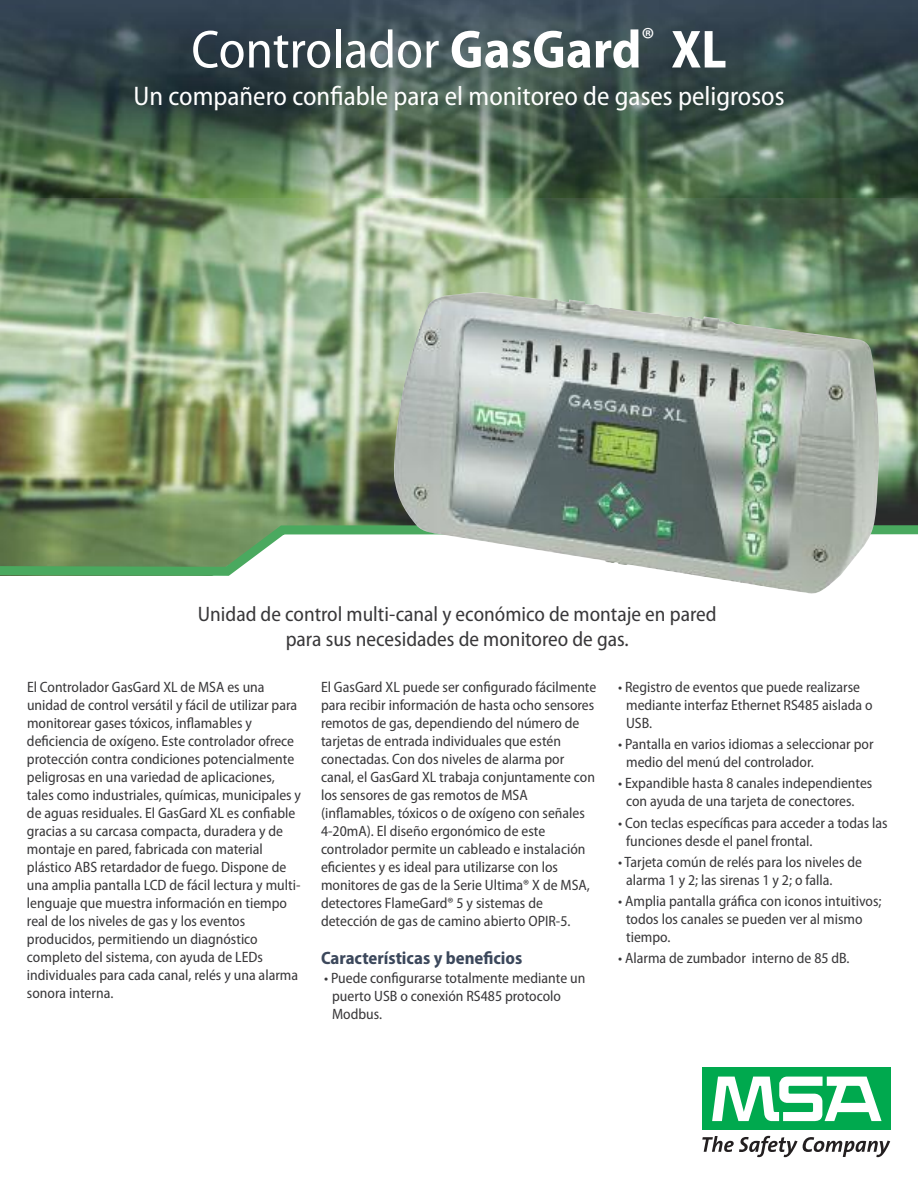
<style>
.page{position:relative;width:918px;height:1188px;background:#fff}
.page>*{position:absolute;margin:0;border:0;box-sizing:border-box;transform-origin:0 0}
.t1{font:semi-condensed 54px "Myriad Pro";color:#fff}
.t2{font:semi-condensed 27px "Myriad Pro";color:#fff}
.t3{font:semi-condensed 21px/25.2px "Myriad Pro";color:#39383a;text-align:center}
.t4{font:700 semi-condensed 18px "Myriad Pro";color:#3c485c}
.t5{font:semi-condensed 15px/18px "Myriad Pro";color:#39383a}
.s1{font-weight:700}
</style>
<div class="page">
<img style="left:0;top:198px;width:918px;height:323px">
<img style="left:0;top:0;width:918px;height:198px">
<div style="left:703px;top:1067px;width:188px;height:63px;background:#00a94e"></div>
<svg style="left:712px;top:1077px;width:170px;height:44px"></svg>
<svg style="left:702px;top:1136px;width:188px;height:21px"></svg>
<svg style="left:0;top:521px;width:918px;height:55px"></svg>
<img style="left:394px;top:292px;width:485px;height:302px">
<h1 class="t1" style="left:191px;top:30px;width:537px">Controlador <span class="s1">GasGard</span><sup>®</sup> <span class="s1">XL</span></h1>
<h2 class="t2" style="left:134px;top:86px;width:652px">Un compañero confiable para el monitoreo de gases peligrosos</h2>
<h3 class="t3" style="left:198px;top:603px;width:520px">Unidad de control multi-canal y económico de montaje en pared para sus necesidades de monitoreo de gas.</h3>
<p class="t5" style="left:27px;top:679px;width:276px">El Controlador GasGard XL de MSA es una unidad de control versátil y fácil de utilizar para monitorear gases tóxicos, inflamables y deficiencia de oxígeno. Este controlador ofrece protección contra condiciones potencialmente peligrosas en una variedad de aplicaciones, tales como industriales, químicas, municipales y de aguas residuales. El GasGard XL es confiable gracias a su carcasa compacta, duradera y de montaje en pared, fabricada con material plástico ABS retardador de fuego. Dispone de una amplia pantalla LCD de fácil lectura y multi&shy;lenguaje que muestra información en tiempo real de los niveles de gas y los eventos producidos, permitiendo un diagnóstico completo del sistema, con ayuda de LEDs individuales para cada canal, relés y una alarma sonora interna.</p>
<p class="t5" style="left:321px;top:679px;width:277px">El GasGard XL puede ser configurado fácilmente para recibir información de hasta ocho sensores remotos de gas, dependiendo del número de tarjetas de entrada individuales que estén conectadas. Con dos niveles de alarma por canal, el GasGard XL trabaja conjuntamente con los sensores de gas remotos de MSA (inflamables, tóxicos o de oxígeno con señales 4-20mA). El diseño ergonómico de este controlador permite un cableado e instalación eficientes y es ideal para utilizarse con los monitores de gas de la Serie Ultima® X de MSA, detectores FlameGard® 5 y sistemas de detección de gas de camino abierto OPIR-5.</p>
<p class="t5" style="left:626px;top:679px;width:248px;text-indent:-8px">• Registro de eventos que puede realizarse mediante interfaz Ethernet RS485 aislada o<br>USB.</p>
<p class="t5" style="left:626px;top:736px;width:249px;text-indent:-8px">• Pantalla en varios idiomas a seleccionar por medio del menú del controlador.</p>
<p class="t5" style="left:626px;top:775px;width:248px;text-indent:-8px">• Expandible hasta 8 canales independientes con ayuda de una tarjeta de conectores.</p>
<p class="t5" style="left:626px;top:815px;width:263px;text-indent:-8px">• Con teclas específicas para acceder a todas las funciones desde el panel frontal.</p>
<p class="t5" style="left:626px;top:854px;width:238px;text-indent:-8px">• Tarjeta común de relés para los niveles de alarma 1 y 2; las sirenas 1 y 2; o falla.</p>
<p class="t5" style="left:626px;top:893px;width:257px;text-indent:-8px">• Amplia pantalla gráfica con iconos intuitivos; todos los canales se pueden ver al mismo tiempo.</p>
<p class="t5" style="left:618px;top:950px;width:233px">• Alarma de zumbador interno de 85 dB.</p>
<p class="t4" style="left:321px;top:951px;width:203px">Características y beneficios</p>
<p class="t5" style="left:332px;top:971px;width:255px;text-indent:-8px">• Puede configurarse totalmente mediante un puerto USB o conexión RS485 protocolo<br>Modbus.</p>
</div>
